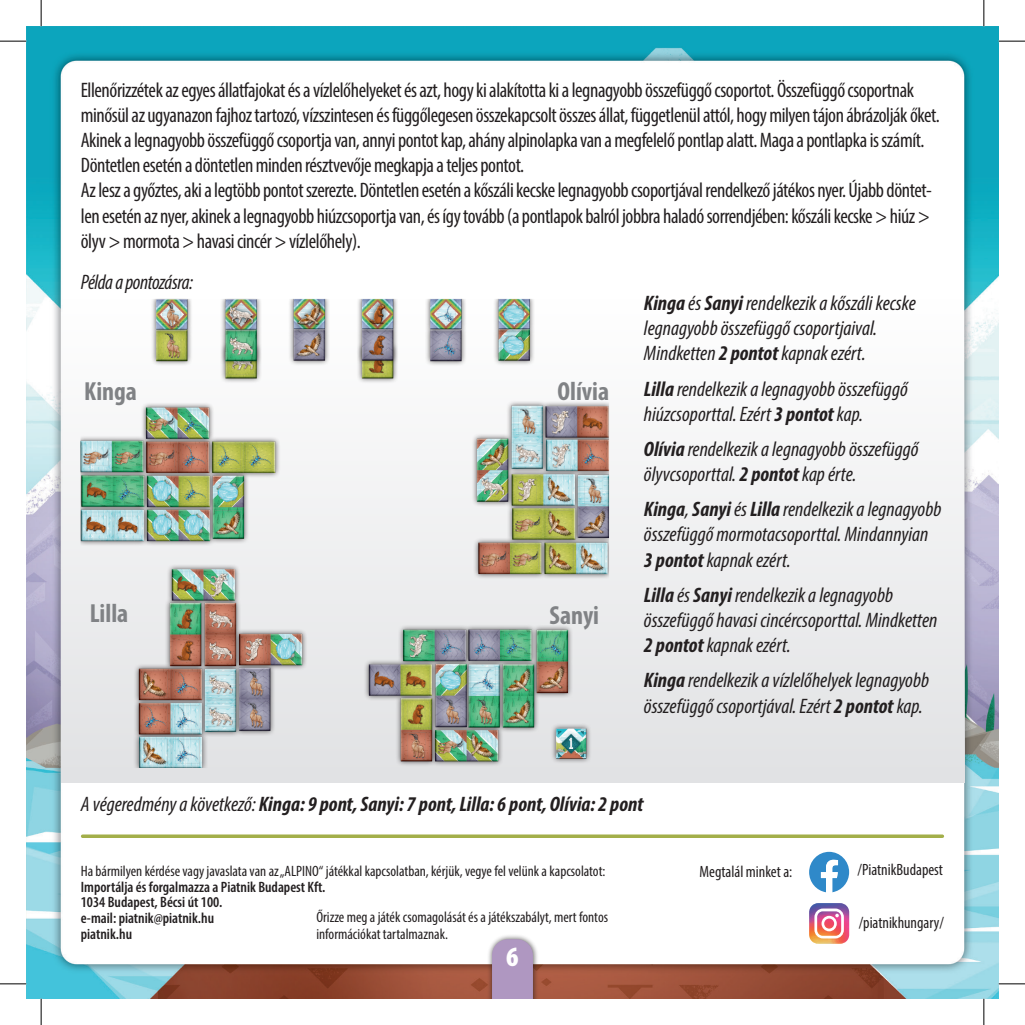
<style>
.page{position:relative;width:1025px;height:1025px;background:#fff}
.page>*{position:absolute;margin:0;border:0;box-sizing:border-box;transform-origin:0 0}
.t1{font:900 condensed 28px "Myriad Pro";color:#fff}
.t2{font:700 condensed 26.25px "Myriad Pro";color:#808285}
.t3{font:condensed 21px/25.2px "Myriad Pro";letter-spacing:-.02em;color:#231f20}
.t4{font:italic condensed 21px/25.2px "Myriad Pro";color:#231f20}
.t5{font:italic 700 condensed 21px "Myriad Pro";color:#231f20}
.t6{font:italic condensed 21px "Myriad Pro";letter-spacing:-.02em;color:#231f20}
.t7{font:condensed 16.45px "Myriad Pro";color:#231f20}
.t8{font:condensed 15.05px/16.6px "Myriad Pro";color:#231f20}
.t9{font:600 condensed 15.05px/15.8px "Myriad Pro";color:#231f20}
.s1{font-weight:700}
.s2{font-weight:400}
</style>
<div class="page">
<img style="left:26px;top:26px;width:973px;height:973px">
<div style="left:61px;top:262px;width:903px;height:521px;background:linear-gradient(to bottom,#fff,#e1e2e4)"></div>
<img style="left:76px;top:295px;width:539px;height:478px">
<svg style="left:83px;top:834px;width:859px;height:4px;background:#aeb860"></svg>
<svg style="left:809px;top:852px;width:40px;height:40px"></svg>
<svg style="left:809px;top:903px;width:40px;height:41px"></svg>
<div style="left:486px;top:934px;width:53px;height:65px;background:#231f20;opacity:.75"></div>
<div style="left:492px;top:939px;width:41px;height:60px;background:#af97c1"></div>
<svg style="left:0;top:41px;width:26px;height:1px"></svg>
<svg style="left:999px;top:41px;width:26px;height:1px"></svg>
<svg style="left:0;top:983px;width:26px;height:1px"></svg>
<svg style="left:999px;top:983px;width:26px;height:1px"></svg>
<svg style="left:41px;top:0;width:1px;height:26px"></svg>
<svg style="left:41px;top:999px;width:1px;height:26px"></svg>
<svg style="left:983px;top:0;width:1px;height:26px"></svg>
<svg style="left:983px;top:999px;width:1px;height:26px"></svg>
<p class="t3" style="left:81px;top:77px;width:860px">Ellenőrizzétek az egyes állatfajokat és a vízlelőhelyeket és azt, hogy ki alakította ki a legnagyobb összefüggő csoportot. Összefüggő csoportnak minősül az ugyanazon fajhoz tartozó, vízszintesen és függőlegesen összekapcsolt összes állat, függetlenül attól, hogy milyen tájon ábrázolják őket.<br>Akinek a legnagyobb összefüggő csoportja van, annyi pontot kap, ahány alpinolapka van a megfelelő pontlap alatt. Maga a pontlapka is számít.<br>Döntetlen esetén a döntetlen minden résztvevője megkapja a teljes pontot.<br>Az lesz a győztes, aki a legtöbb pontot szerezte. Döntetlen esetén a kőszáli kecske legnagyobb csoportjával rendelkező játékos nyer. Újabb döntet&shy;len esetén az nyer, akinek a legnagyobb hiúzcsoportja van, és így tovább (a pontlapok balról jobbra haladó sorrendjében: kőszáli kecske &gt; hiúz &gt; ölyv &gt; mormota &gt; havasi cincér &gt; vízlelőhely).</p>
<p class="t6" style="left:81px;top:269px;width:114px">Példa a pontozásra:</p>
<p class="t4" style="left:644px;top:290px;width:273px"><span class="s1">Kinga</span> és <span class="s1">Sanyi</span> rendelkezik a kőszáli kecske legnagyobb összefüggő csoportjaival.<br>Mindketten <span class="s1">2 pontot</span> kapnak ezért.</p>
<p class="t4" style="left:644px;top:376px;width:265px"><span class="s1">Lilla</span> rendelkezik a legnagyobb összefüggő hiúzcsoporttal. Ezért <span class="s1">3 pontot</span> kap.</p>
<p class="t4" style="left:644px;top:436px;width:276px"><span class="s1">Olívia</span> rendelkezik a legnagyobb összefüggő ölyvcsoporttal. <span class="s1">2 pontot</span> kap érte.</p>
<p class="t4" style="left:644px;top:496px;width:299px"><span class="s1">Kinga</span>, <span class="s1">Sanyi</span> és <span class="s1">Lilla</span> rendelkezik a legnagyobb összefüggő mormotacsoporttal. Mindannyian<br><span class="s1">3 pontot</span> kapnak ezért.</p>
<p class="t4" style="left:644px;top:582px;width:295px"><span class="s1">Lilla</span> és <span class="s1">Sanyi</span> rendelkezik a legnagyobb összefüggő havasi cincércsoporttal. Mindketten<br><span class="s1">2 pontot</span> kapnak ezért.</p>
<p class="t4" style="left:644px;top:667px;width:287px"><span class="s1">Kinga</span> rendelkezik a vízlelőhelyek legnagyobb összefüggő csoportjával. Ezért <span class="s1">2 pontot</span> kap.</p>
<p class="t2" style="left:557px;top:375px;width:53px">Olívia</p>
<p class="t2" style="left:84px;top:375px;width:54px">Kinga</p>
<p class="t2" style="left:90px;top:597px;width:40px">Lilla</p>
<p class="t2" style="left:549px;top:598px;width:51px">Sanyi</p>
<p class="t5" style="left:81px;top:791px;width:564px"><span class="s2">A végeredmény a következő:</span> Kinga: 9 pont, Sanyi: 7 pont, Lilla: 6 pont, Olívia: 2 pont</p>
<p class="t8" style="left:81px;top:862px;width:526px">Ha bármilyen kérdése vagy javaslata van az „ALPINO“ játékkal kapcsolatban, kérjük, vegye fel velünk a kapcsolatot:</p>
<p class="t9" style="left:81px;top:878px;width:246px">Importálja és forgalmazza a Piatnik Budapest Kft.<br>1034 Budapest, Bécsi út 100.<br>e-mail: piatnik@piatnik.hu<br>piatnik.hu</p>
<p class="t8" style="left:316px;top:909px;width:293px">Őrizze meg a játék csomagolását és a játékszabályt, mert fontos információkat tartalmaznak.</p>
<h1 class="t1" style="left:506px;top:939px;width:14px">6</h1>
<p class="t7" style="left:699px;top:861px;width:94px">Megtalál minket a:</p>
<p class="t7" style="left:857px;top:859px;width:87px">/PiatnikBudapest</p>
<p class="t7" style="left:859px;top:913px;width:87px">/piatnikhungary/</p>
</div>
